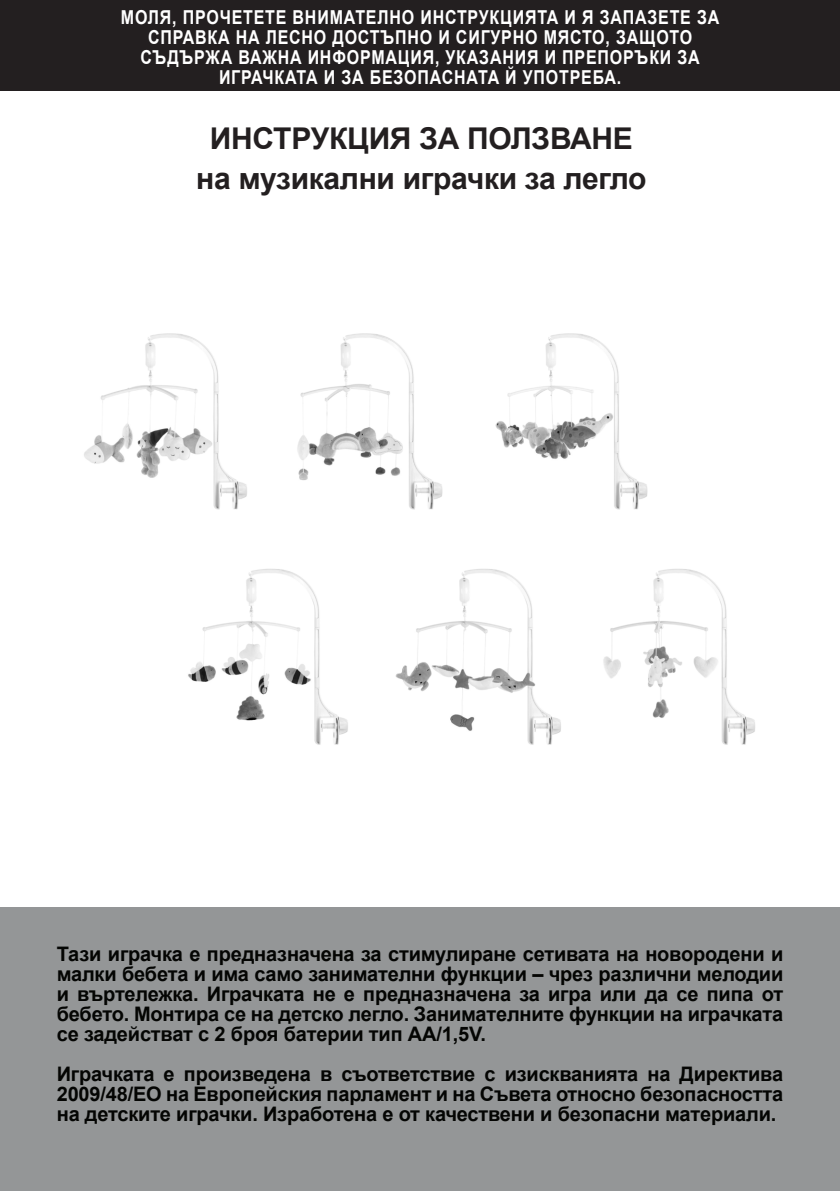
<style>
.page{position:relative;width:840px;height:1191px;background:#fff}
.page>*{position:absolute;margin:0;border:0;box-sizing:border-box;transform-origin:0 0}
.t1{font:700 30px "Arial";letter-spacing:-.01em;color:#231f20}
.t2{font:700 20px/20px "Arial";letter-spacing:-.01em;color:#040503;text-align:justify}
.t3{font:700 19.2px/20px "Arial";letter-spacing:.05em;color:#fff;text-align:center;scale:.83 1}
</style>
<div class="page">
<div style="left:0;top:0;width:839px;height:91px;background:#231f20"></div>
<div style="left:0;top:907px;width:839px;height:284px;background:#949697"></div>
<img style="left:84px;top:333px;width:671px;height:412px">
<p class="t3" style="left:121px;top:8px;width:722px">МОЛЯ, ПРОЧЕТЕТЕ ВНИМАТЕЛНО ИНСТРУКЦИЯТА И Я ЗАПАЗЕТЕ ЗА СПРАВКА НА ЛЕСНО ДОСТЪПНО И СИГУРНО МЯСТО, ЗАЩОТО СЪДЪРЖА ВАЖНА ИНФОРМАЦИЯ, УКАЗАНИЯ И ПРЕПОРЪКИ ЗА ИГРАЧКАТА И ЗА БЕЗОПАСНАТА Й УПОТРЕБА.</p>
<p class="t1" style="left:210px;top:118px;width:424px">ИНСТРУКЦИЯ ЗА ПОЛЗВАНЕ</p>
<p class="t1" style="left:196px;top:158px;width:451px">на музикални играчки за легло</p>
<p class="t2" style="left:57px;top:944px;width:727px">Тази играчка е предназначена за стимулиране сетивата на новородени и малки бебета и има само занимателни функции – чрез различни мелодии и въртележка. Играчката не е предназначена за игра или да се пипа от бебето. Монтира се на детско легло. Занимателните функции на играчката се задействат с 2 броя батерии тип АА/1,5V.</p>
<p class="t2" style="left:57px;top:1064px;width:727px">Играчката е произведена в съответствие с изискванията на Директива 2009/48/ЕО на Европейския парламент и на Съвета относно безопасността на детските играчки. Изработена е от качествени и безопасни материали.</p>
</div>
